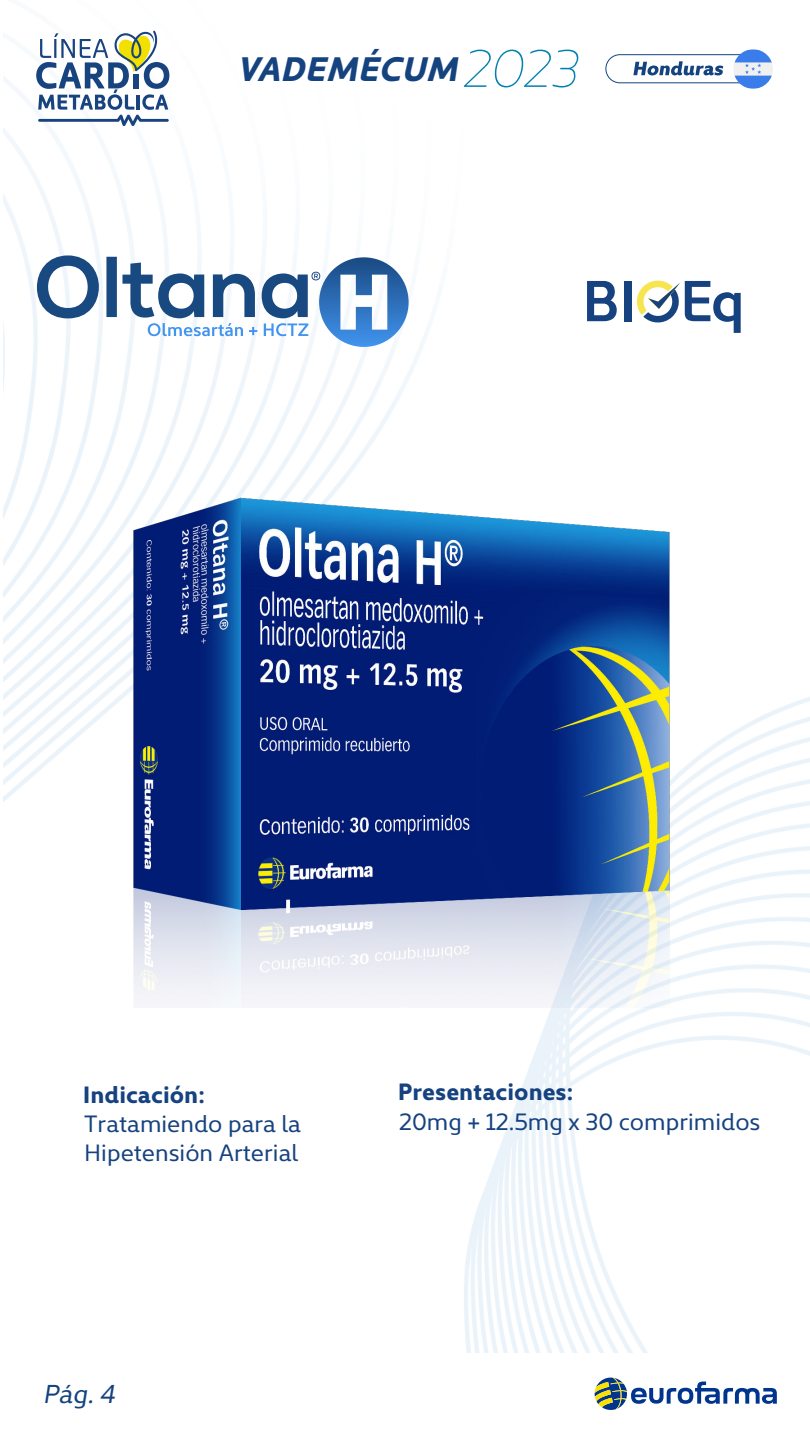
<style>
.page{position:relative;width:810px;height:1440px;background:#fff}
.page>*{position:absolute;margin:0;border:0;box-sizing:border-box;transform-origin:0 0}
.t1{font:italic 700 34.42px "Kyrial Display Pro";color:#144380}
.t2{font:italic 26.25px "Kyrial Display Pro";color:#144380}
.t3{font:23.92px/28.7px "Kyrial Display Pro";color:#164280}
.t4{font:700 23.92px "Kyrial Display Pro";color:#164280}
.s1{font-family:"Kyrial Pro Display";font-weight:200;font-size:53.25px;color:#0080b0}
</style>
<div class="page">
<img style="left:3px;top:328px;width:1px;height:474px">
<img style="left:4px;top:54px;width:806px;height:1299px">
<svg style="left:595px;top:1377px;width:182px;height:33px"></svg>
<svg style="left:587px;top:281px;width:30px;height:40px"></svg>
<div style="left:625px;top:281px;width:7px;height:40px;background:#164280"></div>
<svg style="left:635px;top:279px;width:106px;height:54px"></svg>
<svg style="left:37px;top:255px;width:62px;height:63px"></svg>
<div style="left:106px;top:257px;width:11px;height:60px;background:#194981"></div>
<svg style="left:122px;top:257px;width:287px;height:90px"></svg>
<img style="left:124px;top:477px;width:545px;height:530px">
<svg style="left:633px;top:61px;width:90px;height:15px"></svg>
<div style="left:606px;top:54px;width:160px;height:29px;border:1px solid #144380;border-radius:14px"></div>
<svg style="left:733px;top:49px;width:40px;height:40px"></svg>
<svg style="left:36px;top:30px;width:133px;height:96px"></svg>
<h1 class="t1" style="left:236px;top:44px;width:342px">VADEMÉCUM<span class="s1">2023</span></h1>
<p class="t4" style="left:83px;top:1077px;width:123px">Indicación:</p>
<p class="t3" style="left:84px;top:1109px;width:218px">Tratamiendo para la<br>Hipetensión Arterial</p>
<p class="t2" style="left:43px;top:1376px;width:74px">Pág. 4</p>
<p class="t4" style="left:398px;top:1075px;width:177px">Presentaciones:</p>
<p class="t3" style="left:399px;top:1106px;width:363px">20mg + 12.5mg x 30 comprimidos</p>
</div>
